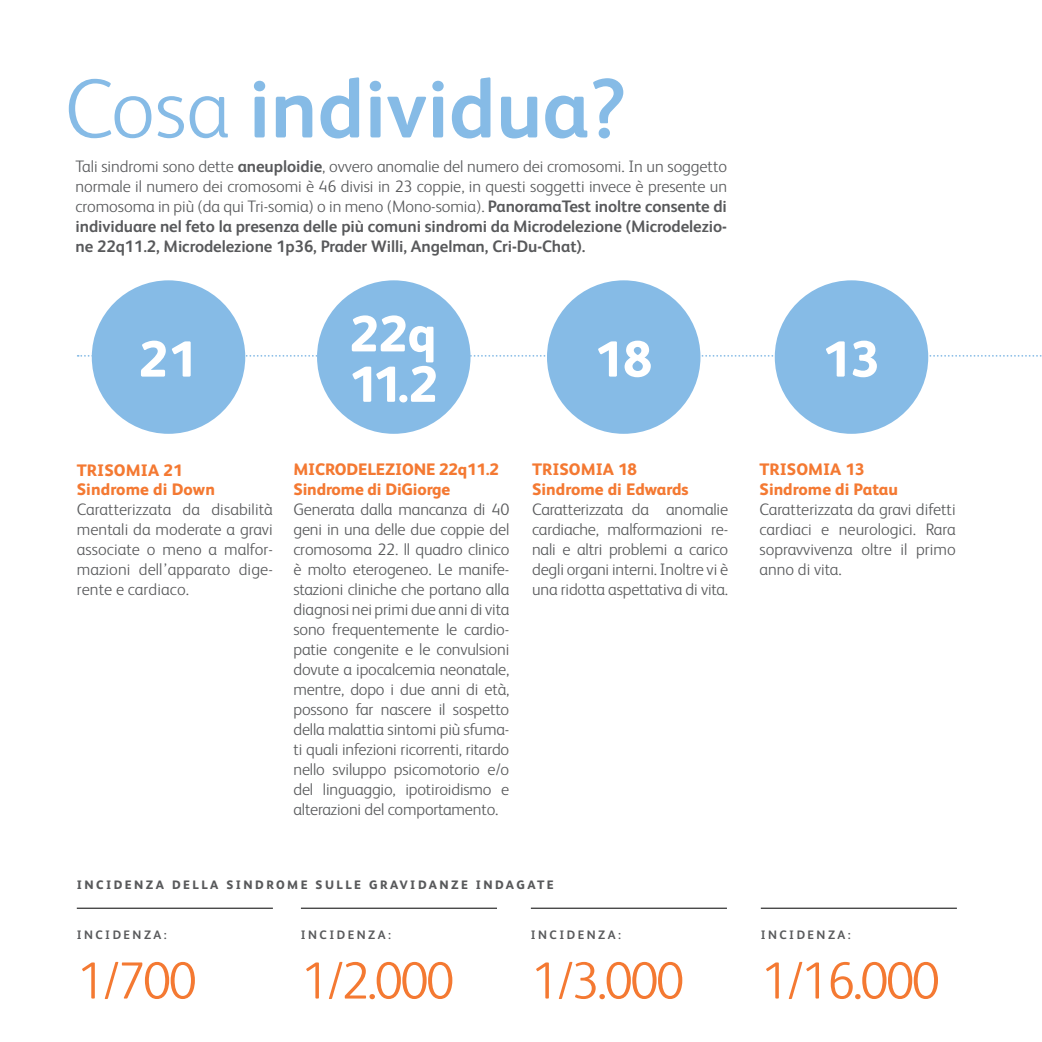
<style>
.page{position:relative;width:1042px;height:1042px;background:#fff}
.page>*{position:absolute;margin:0;border:0;box-sizing:border-box;transform-origin:0 0}
.t1{font:700 84px "FS Albert";color:#86bbe6}
.t2{font:300 52.5px "FS Albert";letter-spacing:-.05em;color:#f47932}
.t3{font:800 50.75px/50.4px "FS Albert";color:#fff}
.t4{font:300 16.62px/19.9px "FS Albert";letter-spacing:-.005em;color:#58595b;text-align:justify}
.t5{font:800 16.62px/19.9px "FS Albert";color:#f47932}
.t6{font:800 12.25px "FS Albert";letter-spacing:.2em;color:#58595b}
.t7{font:700 12.25px "FS Albert";letter-spacing:.2em;color:#58595b}
.s1{font-weight:300}
.s2{font-weight:700}
</style>
<div class="page">
<svg style="left:78px;top:355px;width:964px;height:2px"></svg>
<div style="left:92px;top:280px;width:153px;height:154px;background:#86bbe6;border-radius:50%"></div>
<div style="left:547px;top:280px;width:153px;height:154px;background:#86bbe6;border-radius:50%"></div>
<div style="left:317px;top:280px;width:153px;height:154px;background:#86bbe6;border-radius:50%"></div>
<div style="left:775px;top:280px;width:153px;height:154px;background:#86bbe6;border-radius:50%"></div>
<hr style="left:761px;top:908px;width:196px;height:1px;background:#000">
<hr style="left:531px;top:908px;width:196px;height:1px;background:#000">
<hr style="left:301px;top:908px;width:196px;height:1px;background:#000">
<hr style="left:77px;top:908px;width:196px;height:1px;background:#000">
<h1 class="t1" style="left:64px;top:52px;width:563px"><span class="s1">Cosa</span> individua?</h1>
<p class="t4" style="left:76px;top:156px;width:653px">Tali sindromi sono dette <span class="s2">aneuploidie</span>, ovvero anomalie del numero dei cromosomi. In un soggetto normale il numero dei cromosomi è 46 divisi in 23 coppie, in questi soggetti invece è presente un cromosoma in più (da qui Tri-somia) o in meno (Mono-somia). <span class="s2">PanoramaTest inoltre consente di individuare nel feto la presenza delle più comuni sindromi da Microdelezione (Microdelezio&shy;ne 22q11.2, Microdelezione 1p36, Prader Willi, Angelman, Cri-Du-Chat).</span></p>
<h3 class="t3" style="left:348px;top:306px;width:91px">22q<br>11.2</h3>
<h3 class="t3" style="left:139px;top:331px;width:59px">21</h3>
<h3 class="t3" style="left:594px;top:331px;width:59px">18</h3>
<p class="t5" style="left:77px;top:459px;width:140px">TRISOMIA 21<br>Sindrome di Down</p>
<p class="t4" style="left:77px;top:499px;width:198px">Caratterizzata da disabilità mentali da moderate a gravi associate o meno a malfor&shy;mazioni dell’apparato dige&shy;rente e cardiaco.</p>
<p class="t5" style="left:293px;top:459px;width:207px">MICRODELEZIONE 22q11.2<br>Sindrome di DiGiorge</p>
<p class="t4" style="left:293px;top:499px;width:217px">Generata dalla mancanza di 40 geni in una delle due coppie del cromosoma 22. ll quadro clinico è molto eterogeneo. Le manife&shy;stazioni cliniche che portano alla diagnosi nei primi due anni di vita sono frequentemente le cardio&shy;patie congenite e le convulsioni dovute a ipocalcemia neonatale, mentre, dopo i due anni di età, possono far nascere il sospetto della malattia sintomi più sfuma&shy;ti quali infezioni ricorrenti, ritardo nello sviluppo psicomotorio e/o del linguaggio, ipotiroidismo e alterazioni del comportamento.</p>
<p class="t5" style="left:532px;top:459px;width:158px">TRISOMIA 18<br>Sindrome di Edwards</p>
<p class="t4" style="left:532px;top:499px;width:198px">Caratterizzata da anomalie cardiache, malformazioni re&shy;nali e altri problemi a carico degli organi interni. Inoltre vi è una ridotta aspettativa di vita.</p>
<p class="t6" style="left:77px;top:876px;width:478px">INCIDENZA DELLA SINDROME SULLE GRAVIDANZE INDAGATE</p>
<p class="t7" style="left:77px;top:926px;width:92px">INCIDENZA:</p>
<h2 class="t2" style="left:77px;top:946px;width:121px">1/700</h2>
<p class="t7" style="left:301px;top:926px;width:92px">INCIDENZA:</p>
<h2 class="t2" style="left:301px;top:946px;width:155px">1/2.000</h2>
<p class="t7" style="left:531px;top:926px;width:92px">INCIDENZA:</p>
<h2 class="t2" style="left:531px;top:946px;width:155px">1/3.000</h2>
<h3 class="t3" style="left:822px;top:331px;width:59px">13</h3>
<p class="t5" style="left:759px;top:459px;width:140px">TRISOMIA 13<br>Sindrome di Patau</p>
<p class="t4" style="left:759px;top:499px;width:198px">Caratterizzata da gravi difetti cardiaci e neurologici. Rara sopravvivenza oltre il primo anno di vita.</p>
<p class="t7" style="left:761px;top:926px;width:92px">INCIDENZA:</p>
<h2 class="t2" style="left:761px;top:946px;width:181px">1/16.000</h2>
</div>
